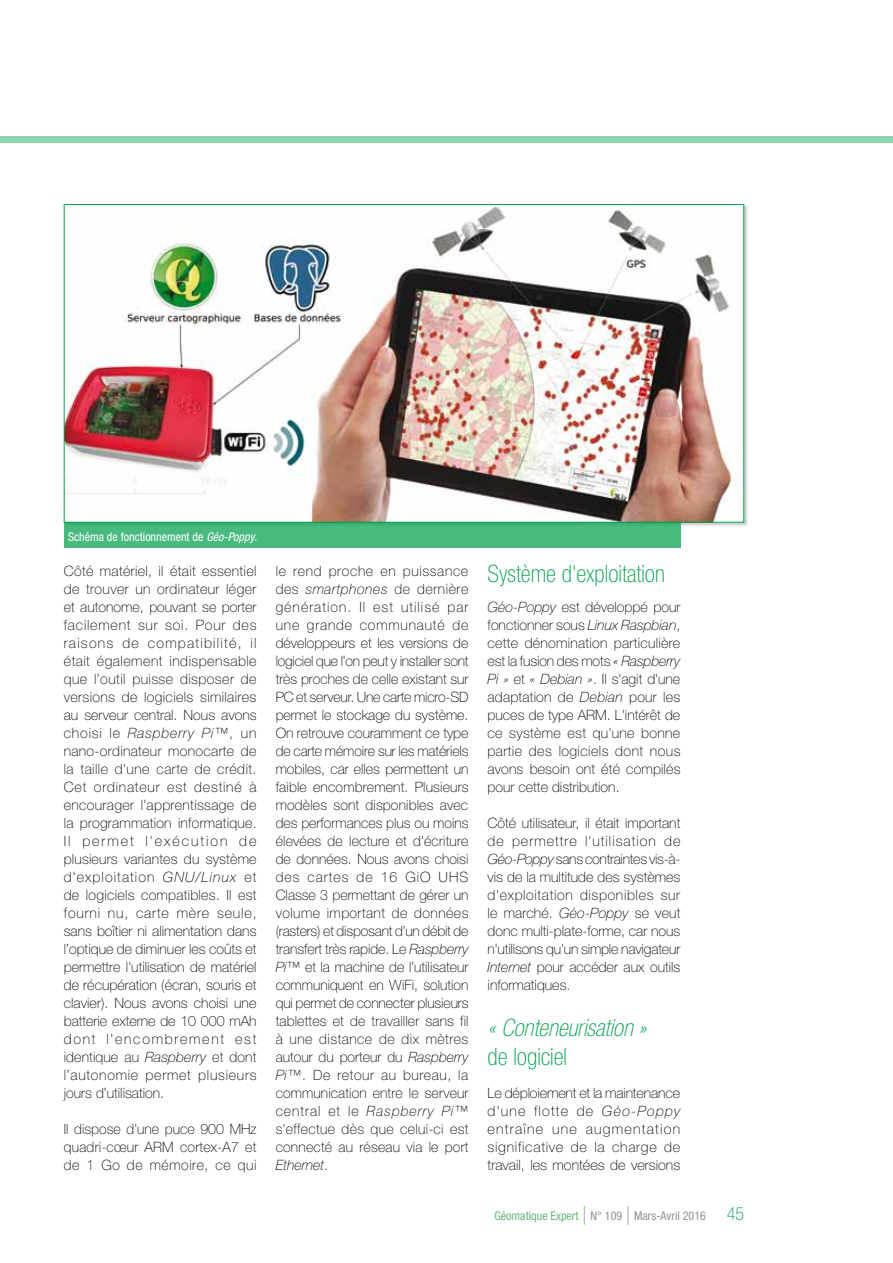
<style>
.page{position:relative;width:893px;height:1263px;background:#fff}
.page>*{position:absolute;margin:0;border:0;box-sizing:border-box;transform-origin:0 0}
.t1{font:100 condensed 24px "Helvetica Neue";color:#00a04c}
.t2{font:italic 100 condensed 24px "Helvetica Neue";color:#00a04c}
.t3{font:100 14.25px/18px "Helvetica Neue";letter-spacing:.01em;color:#000;text-align:justify}
.t4{font:condensed 12px "Helvetica Neue";color:#929395}
.t5{font:condensed 12px "Helvetica Neue";color:#fff}
.s1{font-style:italic}
.s2{color:#6ab776}
.s3{font-weight:100;font-size:18px;color:#00a04c}
</style>
<div class="page">
<div style="left:0;top:136px;width:893px;height:6px;background:#8fd5b0"></div>
<img style="left:66px;top:206px;width:668px;height:315px">
<div style="left:64px;top:523px;width:616px;height:25px;background:#48ba7e"></div>
<p class="t5" style="left:68px;top:530px;width:191px">Schéma de fonctionnement de <span class="s1">Géo-Poppy</span>.</p>
<p class="t3" style="left:64px;top:562px;width:194px">Côté matériel, il était essentiel de trouver un ordinateur léger et autonome, pouvant se porter facilement sur soi. Pour des raisons de compatibilité, il était également indispensable que l’outil puisse disposer de versions de logiciels similaires au serveur central. Nous avons choisi le <span class="s1">Raspberry Pi™</span>, un nano-ordinateur monocarte de la taille d'une carte de crédit.<br>Cet ordinateur est destiné à encourager l'apprentissage de la programmation informatique.<br>Il permet l'exécution de plusieurs variantes du système d'exploitation <span class="s1">GNU/Linux</span> et de logiciels compatibles. Il est fourni nu, carte mère seule, sans boîtier ni alimentation dans l’optique de diminuer les coûts et permettre l'utilisation de matériel de récupération (écran, souris et clavier). Nous avons choisi une batterie externe de 10 000 mAh dont l’encombrement est identique au <span class="s1">Raspberry</span> et dont l’autonomie permet plusieurs jours d’utilisation.</p>
<p class="t3" style="left:64px;top:1120px;width:194px">Il dispose d'une puce 900 MHz quadri-cœur ARM cortex-A7 et de 1 Go de mémoire, ce qui</p>
<p class="t3" style="left:276px;top:562px;width:194px">le rend proche en puissance des <span class="s1">smartphones</span> de dernière génération. Il est utilisé par une grande communauté de développeurs et les versions de logiciel que l'on peut y installer sont très proches de celle existant sur PC et serveur. Une carte micro-SD permet le stockage du système.<br>On retrouve couramment ce type de carte mémoire sur les matériels mobiles, car elles permettent un faible encombrement. Plusieurs modèles sont disponibles avec des performances plus ou moins élevées de lecture et d'écriture de données. Nous avons choisi des cartes de 16 GiO UHS Classe 3 permettant de gérer un volume important de données (rasters) et disposant d’un débit de transfert très rapide. Le <span class="s1">Raspberry Pi™</span> et la machine de l’utilisateur communiquent en WiFi, solution qui permet de connecter plusieurs tablettes et de travailler sans fil à une distance de dix mètres autour du porteur du <span class="s1">Raspberry Pi™</span>. De retour au bureau, la communication entre le serveur central et le <span class="s1">Raspberry Pi™ </span>s'effectue dès que celui-ci est connecté au réseau via le port <span class="s1">Ethernet</span>.</p>
<h1 class="t1" style="left:488px;top:560px;width:179px">Système d'exploitation</h1>
<p class="t3" style="left:488px;top:598px;width:194px"><span class="s1">Géo-Poppy</span> est développé pour fonctionner sous <span class="s1">Linux Raspbian</span>, cette dénomination particulière est la fusion des mots <span class="s1">« Raspberry Pi »</span> et <span class="s1">« Debian »</span>. Il s'agit d'une adaptation de <span class="s1">Debian</span> pour les puces de type ARM. L'intérêt de ce système est qu'une bonne partie des logiciels dont nous avons besoin ont été compilés pour cette distribution.</p>
<p class="t3" style="left:488px;top:814px;width:194px">Côté utilisateur, il était important de permettre l'utilisation de <span class="s1">Géo-Poppy</span> sans contraintes vis-à&shy;vis de la multitude des systèmes d'exploitation disponibles sur le marché. <span class="s1">Géo-Poppy</span> se veut donc multi-plate-forme, car nous n'utilisons qu'un simple navigateur <span class="s1">Internet</span> pour accéder aux outils informatiques.</p>
<h1 class="t2" style="left:488px;top:1014px;width:161px">« Conteneurisation »</h1>
<h1 class="t1" style="left:488px;top:1043px;width:81px">de logiciel</h1>
<p class="t3" style="left:488px;top:1084px;width:194px">Le déploiement et la maintenance d'une flotte de <span class="s1">Géo-Poppy </span>entraîne une augmentation significative de la charge de travail, les montées de versions</p>
<p class="t4" style="left:494px;top:1209px;width:251px"><span class="s2">Géomatique Expert</span> N° 109 Mars-Avril 2016 <span class="s3">45</span></p>
</div>
